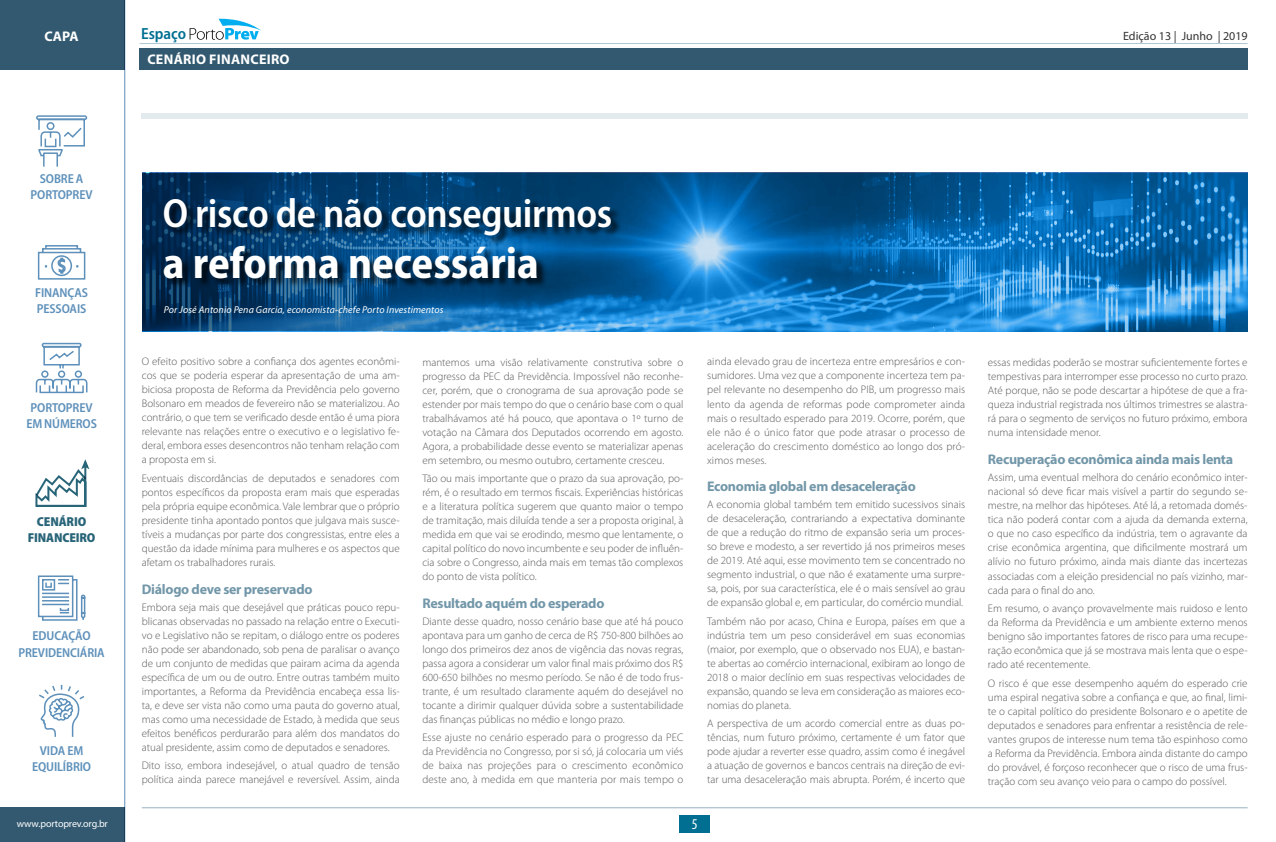
<style>
.page{position:relative;width:1276px;height:842px;background:#fff}
.page>*{position:absolute;margin:0;border:0;box-sizing:border-box;transform-origin:0 0}
.t1{font:700 semi-condensed 44.8px "Myriad Pro";color:#fff}
.t2{font:600 semi-condensed 41px "Myriad Pro";letter-spacing:-.01em;color:#fff}
.t3{font:600 semi-condensed 16.2px "Myriad Pro";color:#006f92}
.t4{font:condensed 15px "Myriad Pro";color:#fff}
.t5{font:700 14px "Myriad Pro";letter-spacing:-.02em;color:#7297a9}
.t6{font:700 14px "Myriad Pro";letter-spacing:.02em;color:#fff}
.t7{font:600 semi-condensed 13px/16.1px "Myriad Pro";letter-spacing:-.01em;color:#5d90ba;text-align:center}
.t8{font:900 semi-condensed 13px/16.1px "Myriad Pro";letter-spacing:-.01em;color:#296579;text-align:center}
.t9{font:12px "Myriad Pro";color:#333}
.t10{font:300 11px/14px "Myriad Pro";color:#58595b;text-align:justify}
.t11{font:italic 10px "Myriad Pro";letter-spacing:.01em;color:#fff}
.t12{font:10px "Myriad Pro";letter-spacing:-.01em;color:#fff}
</style>
<div class="page">
<hr style="left:140px;top:43px;width:1107px;height:1px;background:#afc6d2">
<hr style="left:142px;top:807px;width:1105px;height:1px;background:#96b3c2">
<div style="left:679px;top:815px;width:31px;height:17px;background:#006f92"></div>
<svg style="left:190px;top:19px;width:71px;height:21px"></svg>
<div style="left:140px;top:48px;width:1107px;height:22px;background:#325970"></div>
<div style="left:141px;top:113px;width:1106px;height:6px;background:#e3eaee"></div>
<svg style="left:124px;top:70px;width:1px;height:737px"></svg>
<div style="left:0;top:0;width:125px;height:70px;background:#325970"></div>
<div style="left:0;top:807px;width:125px;height:35px;background:#325970"></div>
<img style="left:143px;top:173px;width:1104px;height:159px">
<svg style="left:142px;top:173px;width:667px;height:157px;background:#105e9a"></svg>
<div style="left:164px;top:198px;width:457px;height:91px;background:#000;opacity:.75"></div>
<svg style="left:36px;top:115px;width:52px;height:52px"></svg>
<svg style="left:37px;top:245px;width:49px;height:35px"></svg>
<svg style="left:35px;top:342px;width:53px;height:52px"></svg>
<svg style="left:35px;top:459px;width:55px;height:48px"></svg>
<svg style="left:39px;top:685px;width:46px;height:52px"></svg>
<svg style="left:37px;top:575px;width:49px;height:46px"></svg>
<p class="t6" style="left:44px;top:27px;width:36px">Capa</p>
<h3 class="t3" style="left:141px;top:23px;width:47px">ESPAÇO</h3>
<p class="t9" style="left:1123px;top:28px;width:126px">Edição 13 | Junho | 2019</p>
<p class="t6" style="left:147px;top:50px;width:144px">Cenário Financeiro</p>
<p class="t7" style="left:31px;top:170px;width:63px">SOBRE A<br>PORTOPREV</p>
<p class="t7" style="left:35px;top:284px;width:54px;text-align:left">FINANÇAS<br>PESSOAIS</p>
<p class="t7" style="left:26px;top:399px;width:68px">PORTOP REV<br>EM NÚMEROS</p>
<p class="t8" style="left:28px;top:513px;width:69px">CENÁRIO<br>FINANCEIRO</p>
<p class="t7" style="left:18px;top:628px;width:72px;text-align:left;text-indent:14px">EDUCAÇÃO<br>PREVIDENCI</p>
<p class="t7" style="left:80px;top:644px;width:20px">ÁRIA</p>
<p class="t7" style="left:32px;top:742px;width:61px">VIDA EM<br>EQUILÍBRIO</p>
<p class="t12" style="left:17px;top:817px;width:93px">www.portoprev.org.br</p>
<h2 class="t2" style="left:163px;top:187px;width:451px">O RISCO DE NÃO CONSEGUIRMOS</h2>
<h1 class="t1" style="left:163px;top:234px;width:378px">a reforma necessária</h1>
<p class="t11" style="left:164px;top:303px;width:281px">Por José Antonio Pena Garcia, economista-chefe Porto Investimentos</p>
<p class="t10" style="left:142px;top:355px;width:259px">O efeito positivo sobre a confiança dos agentes econômi&shy;cos que se poderia esperar da apresentação de uma am&shy;biciosa proposta de Reforma da Previdência pelo governo Bolsonaro em meados de fevereiro não se materializou. Ao contrário, o que tem se verificado desde então é uma piora relevante nas relações entre o executivo e o legislativo fe&shy;deral, embora esses desencontros não tenham relação com a proposta em si.</p>
<p class="t10" style="left:142px;top:471px;width:259px">Eventuais discordâncias de deputados e senadores com pontos específicos da proposta eram mais que esperadas pela própria equipe econômica. Vale lembrar que o próprio presidente tinha apontado pontos que julgava mais susce&shy;tíveis a mudanças por parte dos congressistas, entre eles a questão da idade mínima para mulheres e os aspectos que afetam os trabalhadores rurais.</p>
<p class="t5" style="left:142px;top:580px;width:172px">Diálogo deve ser preservado</p>
<p class="t10" style="left:142px;top:600px;width:259px">Embora seja mais que desejável que práticas pouco repu&shy;blicanas observadas no passado na relação entre o Executi&shy;vo e Legislativo não se repitam, o diálogo entre os poderes não pode ser abandonado, sob pena de paralisar o avanço de um conjunto de medidas que pairam acima da agenda específica de um ou de outro. Entre outras também muito importantes, a Reforma da Previdência encabeça essa lis&shy;ta, e deve ser vista não como uma pauta do governo atual, mas como uma necessidade de Estado, à medida que seus efeitos benéficos perdurarão para além dos mandatos do atual presidente, assim como de deputados e senadores.</p>
<p class="t10" style="left:142px;top:758px;width:259px">Dito isso, embora indesejável, o atual quadro de tensão política ainda parece manejável e reversível. Assim, ainda</p>
<p class="t10" style="left:422px;top:355px;width:262px">mantemos uma visão relativamente construtiva sobre o progresso da PEC da Previdência. Impossível não reconhe&shy;cer, porém, que o cronograma de sua aprovação pode se estender por mais tempo do que o cenário base com o qual trabalhávamos até há pouco, que apontava o 1º turno de votação na Câmara dos Deputados ocorrendo em agosto.<br>Agora, a probabilidade desse evento se materializar apenas em setembro, ou mesmo outubro, certamente cresceu.</p>
<p class="t10" style="left:422px;top:471px;width:262px">Tão ou mais importante que o prazo da sua aprovação, po&shy;rém, é o resultado em termos fiscais. Experiências históricas e a literatura política sugerem que quanto maior o tempo de tramitação, mais diluída tende a ser a proposta original, à medida em que vai se erodindo, mesmo que lentamente, o capital político do novo incumbente e seu poder de influên&shy;cia sobre o Congresso, ainda mais em temas tão complexos do ponto de vista político.</p>
<p class="t5" style="left:422px;top:594px;width:183px">Resultado aquém do esperado</p>
<p class="t10" style="left:422px;top:614px;width:262px">Diante desse quadro, nosso cenário base que até há pouco apontava para um ganho de cerca de R$ 750-800 bilhões ao longo dos primeiros dez anos de vigência das novas regras, passa agora a considerar um valor final mais próximo dos R$ 600-650 bilhões no mesmo período. Se não é de todo frus&shy;trante, é um resultado claramente aquém do desejável no tocante a dirimir qualquer dúvida sobre a sustentabilidade das finanças públicas no médio e longo prazo.</p>
<p class="t10" style="left:422px;top:730px;width:262px">Esse ajuste no cenário esperado para o progresso da PEC da Previdência no Congresso, por si só, já colocaria um viés de baixa nas projeções para o crescimento econômico deste ano, à medida em que manteria por mais tempo o</p>
<p class="t10" style="left:707px;top:355px;width:259px">ainda elevado grau de incerteza entre empresários e con&shy;sumidores. Uma vez que a componente incerteza tem pa&shy;pel relevante no desempenho do PIB, um progresso mais lento da agenda de reformas pode comprometer ainda mais o resultado esperado para 2019. Ocorre, porém, que ele não é o único fator que pode atrasar o processo de aceleração do crescimento doméstico ao longo dos pró&shy;ximos meses.</p>
<p class="t5" style="left:707px;top:477px;width:210px">Economia global em desaceleração</p>
<p class="t10" style="left:707px;top:497px;width:259px">A economia global também tem emitido sucessivos sinais de desaceleração, contrariando a expectativa dominante de que a redução do ritmo de expansão seria um proces&shy;so breve e modesto, a ser revertido já nos primeiros meses de 2019. Até aqui, esse movimento tem se concentrado no segmento industrial, o que não é exatamente uma surpre&shy;sa, pois, por sua característica, ele é o mais sensível ao grau de expansão global e, em particular, do comércio mundial.</p>
<p class="t10" style="left:707px;top:614px;width:259px">Também não por acaso, China e Europa, países em que a indústria tem um peso considerável em suas economias (maior, por exemplo, que o observado nos EUA), e bastan&shy;te abertas ao comércio internacional, exibiram ao longo de 2018 o maior declínio em suas respectivas velocidades de expansão, quando se leva em consideração as maiores eco&shy;nomias do planeta.</p>
<p class="t10" style="left:707px;top:716px;width:259px">A perspectiva de um acordo comercial entre as duas po&shy;tências, num futuro próximo, certamente é um fator que pode ajudar a reverter esse quadro, assim como é inegável a atuação de governos e bancos centrais na direção de evi&shy;tar uma desaceleração mais abrupta. Porém, é incerto que</p>
<h3 class="t4" style="left:692px;top:815px;width:7px">5</h3>
<p class="t10" style="left:988px;top:355px;width:261px">essas medidas poderão se mostrar suficientemente fortes e tempestivas para interromper esse processo no curto prazo.<br>Até porque, não se pode descartar a hipótese de que a fra&shy;queza industrial registrada nos últimos trimestres se alastra&shy;rá para o segmento de serviços no futuro próximo, embora numa intensidade menor.</p>
<p class="t5" style="left:988px;top:450px;width:247px">Recuperação econômica ainda mais lenta</p>
<p class="t10" style="left:988px;top:470px;width:261px">Assim, uma eventual melhora do cenário econômico inter&shy;nacional só deve ficar mais visível a partir do segundo se&shy;mestre, na melhor das hipóteses. Até lá, a retomada domés&shy;tica não poderá contar com a ajuda da demanda externa, o que no caso específico da indústria, tem o agravante da crise econômica argentina, que dificilmente mostrará um alívio no futuro próximo, ainda mais diante das incertezas associadas com a eleição presidencial no país vizinho, mar&shy;cada para o final do ano.</p>
<p class="t10" style="left:988px;top:601px;width:261px">Em resumo, o avanço provavelmente mais ruidoso e lento da Reforma da Previdência e um ambiente externo menos benigno são importantes fatores de risco para uma recupe&shy;ração econômica que já se mostrava mais lenta que o espe&shy;rado até recentemente.</p>
<p class="t10" style="left:988px;top:676px;width:261px">O risco é que esse desempenho aquém do esperado crie uma espiral negativa sobre a confiança e que, ao final, limi&shy;te o capital político do presidente Bolsonaro e o apetite de deputados e senadores para enfrentar a resistência de rele&shy;vantes grupos de interesse num tema tão espinhoso como a Reforma da Previdência. Embora ainda distante do campo do provável, é forçoso reconhecer que o risco de uma frus&shy;tração com seu avanço veio para o campo do possível.</p>
</div>
